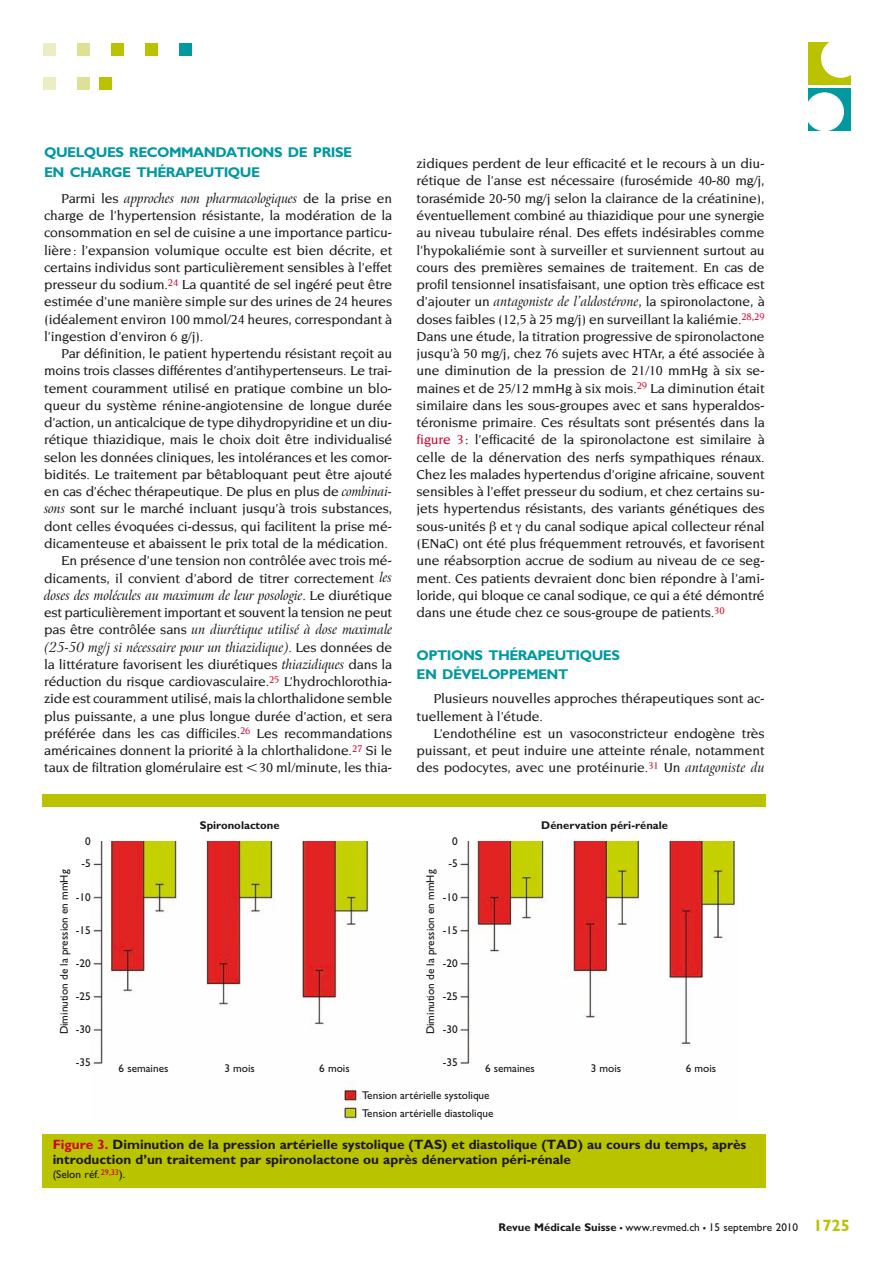
<style>
.page{position:relative;width:894px;height:1264px;background:#fff}
.page>*{position:absolute;margin:0;border:0;box-sizing:border-box;transform-origin:0 0}
.t1{font:700 14.1px/19.5px "Gill Sans";letter-spacing:-.035em;color:#0098a1}
.t2{font:500 13.95px/17.2px "Novarese";letter-spacing:-.01em;color:#1a171c;text-align:justify}
.t3{font:italic 13.95px/17.2px "Arrus BT";letter-spacing:-.01em;color:#1a171c;scale:.95 1}
.t4{font:700 13.5px/15px "Gill Sans";color:#1a171c}
.t5{font:11.25px/17.7px "Gill Sans";color:#1a171c}
.t6{font:700 11.25px "Gill Sans";color:#1a171c}
.s1{font-family:"Novarese";font-weight:500;font-style:normal}
.s2{font-family:"Arrus BT";font-weight:400;font-style:italic}
.s3{font-family:"European Pi Two";font-weight:400}
.s4{color:#d40028}
.s5{font-weight:700}
.s6{font-weight:700;font-size:16.5px}
.s7{font-weight:700;font-size:16.5px;color:#bac300}
</style>
<div class="page">
<div style="left:179px;top:43px;width:12px;height:12px;background:#0098a1"></div>
<div style="left:145px;top:43px;width:12px;height:12px;background:#bac300"></div>
<div style="left:111px;top:43px;width:12px;height:12px;background:#bac300"></div>
<div style="left:77px;top:43px;width:12px;height:12px;background:#dee096"></div>
<div style="left:43px;top:43px;width:12px;height:12px;background:#ecedc3"></div>
<div style="left:99px;top:77px;width:12px;height:12px;background:#bac300"></div>
<div style="left:77px;top:77px;width:12px;height:12px;background:#dee096"></div>
<div style="left:43px;top:77px;width:12px;height:12px;background:#ecedc3"></div>
<div style="left:808px;top:43px;width:42px;height:42px;background:#bac300"></div>
<div style="left:820px;top:38px;width:39px;height:40px;background:#fff;border-radius:50%"></div>
<div style="left:808px;top:88px;width:42px;height:42px;background:#0098a1"></div>
<div style="left:804px;top:92px;width:39px;height:39px;background:#fff;border-radius:50%"></div>
<img style="left:91px;top:841px;width:645px;height:278px">
<div style="left:43px;top:1133px;width:722px;height:53px;background:#bac300"></div>
<div style="left:43px;top:793px;width:722px;height:13px;background:#bac300"></div>
<p class="t1" style="left:44px;top:143px;width:309px">QUELQUES RECOMMANDATIONS DE PRISE<br>EN CHARGE THÉRAPEUTIQUE</p>
<p class="t3" style="left:61px;top:189px;width:350px"><span class="s1">Parmi les</span> approches non pharmacologiques <span class="s1">de la prise en</span></p>
<p class="t2" style="left:44px;top:207px;width:349px">charge de l’hypertension résistante, la modération de la consommation en sel de cuisine a une importance particu&shy;lière: l’expansion volumique occulte est bien décrite, et certains individus sont particulièrement sensibles à l’effet presseur du sodium.<sup>24</sup> La quantité de sel ingéré peut être estimée d’une manière simple sur des urines de 24 heures (idéalement environ 100 mmol/24 heures, correspondant à l’ingestion d’environ 6 g/j).</p>
<p class="t2" style="left:61px;top:345px;width:332px">Par définition, le patient hypertendu résistant reçoit au</p>
<p class="t2" style="left:44px;top:362px;width:348px">moins trois classes différentes d’antihypertenseurs. Le trai-</p>
<p class="t2" style="left:44px;top:379px;width:349px">tement couramment utilisé en pratique combine un blo-</p>
<p class="t2" style="left:44px;top:396px;width:349px">queur du système rénine-angiotensine de longue durée</p>
<p class="t2" style="left:44px;top:414px;width:348px">d’action, un anticalcique de type dihydropyridine et un diu-</p>
<p class="t2" style="left:44px;top:431px;width:349px">rétique thiazidique, mais le choix doit être individualisé</p>
<p class="t2" style="left:44px;top:448px;width:349px">selon les données cliniques, les intolérances et les comor-</p>
<p class="t2" style="left:44px;top:465px;width:349px">bidités. Le traitement par bêtabloquant peut être ajouté</p>
<p class="t2" style="left:44px;top:483px;width:349px">en cas d’échec thérapeutique. De plus en plus de <span class="s2">combinai-</span></p>
<p class="t2" style="left:44px;top:500px;width:349px"><span class="s2">sons</span> sont sur le marché incluant jusqu’à trois substances,</p>
<p class="t2" style="left:44px;top:517px;width:349px">dont celles évoquées ci-dessus, qui facilitent la prise mé-</p>
<p class="t2" style="left:44px;top:534px;width:345px">dicamenteuse et abaissent le prix total de la médication.</p>
<p class="t2" style="left:61px;top:552px;width:332px">En présence d’une tension non contrôlée avec trois mé-</p>
<p class="t2" style="left:44px;top:569px;width:349px">dicaments, il convient d’abord de titrer correctement <span class="s2">les</span></p>
<p class="t3" style="left:44px;top:586px;width:368px">doses des molécules au maximum de leur posologie<span class="s1">. Le diurétique</span></p>
<p class="t2" style="left:44px;top:603px;width:349px">est particulièrement important et souvent la tension ne peut</p>
<p class="t3" style="left:44px;top:621px;width:368px"><span class="s1">pas être contrôlée sans</span> un diurétique utilisé à dose maximale (25-50 mg/j si nécessaire pour un thiazidique)<span class="s1">. Les données de</span></p>
<p class="t2" style="left:44px;top:655px;width:349px">la littérature favorisent les diurétiques <span class="s2">thiazidiques</span> dans la réduction du risque cardiovasculaire.<sup>25</sup> L’hydrochlorothia&shy;zide est couramment utilisé, mais la chlorthalidone semble plus puissante, a une plus longue durée d’action, et sera préférée dans les cas difficiles.<sup>26</sup> Les recommandations américaines donnent la priorité à la chlorthalidone.<sup>27</sup> Si le taux de filtration glomérulaire est <span class="s3">l</span>30 ml/minute, les thia-</p>
<p class="t6" style="left:200px;top:818px;width:81px">Spironolactone</p>
<p class="t2" style="left:416px;top:155px;width:349px">zidiques perdent de leur efficacité et le recours à un diu&shy;rétique de l’anse est nécessaire (furosémide 40-80 mg/j, torasémide 20-50 mg/j selon la clairance de la créatinine), éventuellement combiné au thiazidique pour une synergie au niveau tubulaire rénal. Des effets indésirables comme l’hypokaliémie sont à surveiller et surviennent surtout au cours des premières semaines de traitement. En cas de profil tensionnel insatisfaisant, une option très efficace est d’ajouter un <span class="s2">antagoniste de l’aldostérone</span>, la spironolactone, à doses faibles (12,5 à 25 mg/j) en surveillant la kaliémie.<sup>28,29<br></sup>Dans une étude, la titration progressive de spironolactone jusqu’à 50 mg/j, chez 76 sujets avec HTAr, a été associée à une diminution de la pression de 21/10 mmHg à six se&shy;maines et de 25/12 mmHg à six mois.<sup>29</sup> La diminution était similaire dans les sous-groupes avec et sans hyperaldos&shy;téronisme primaire. Ces résultats sont présentés dans la <span class="s4">figure 3</span>: l’efficacité de la spironolactone est similaire à celle de la dénervation des nerfs sympathiques rénaux.<br>Chez les malades hypertendus d’origine africaine, souvent sensibles à l’effet presseur du sodium, et chez certains su&shy;jets hypertendus résistants, des variants génétiques des sous-unités et du canal sodique apical collecteur rénal (ENaC) ont été plus fréquemment retrouvés, et favorisent une réabsorption accrue de sodium au niveau de ce seg&shy;ment. Ces patients devraient donc bien répondre à l’ami&shy;loride, qui bloque ce canal sodique, ce qui a été démontré dans une étude chez ce sous-groupe de patients.<sup>30</sup></p>
<p class="t1" style="left:416px;top:645px;width:205px">OPTIONS THÉRAPEUTIQUES<br>EN DÉVELOPPEMENT</p>
<p class="t2" style="left:416px;top:690px;width:349px;text-indent:17px">Plusieurs nouvelles approches thérapeutiques sont ac&shy;tuellement à l’étude.</p>
<p class="t2" style="left:416px;top:724px;width:349px;text-indent:17px">L’endothéline est un vasoconstricteur endogène très puissant, et peut induire une atteinte rénale, notamment des podocytes, avec une protéinurie.<sup>31</sup> Un <span class="s2">antagoniste du</span></p>
<p class="t6" style="left:541px;top:818px;width:128px">Dénervation péri-rénale</p>
<p class="t5" style="left:85px;top:832px;width:7px">0</p>
<p class="t5" style="left:452px;top:832px;width:7px">0</p>
<p class="t5" style="left:82px;top:854px;width:11px">-5</p>
<p class="t5" style="left:448px;top:854px;width:11px">-5</p>
<p class="t5" style="left:55px;top:1034px;width:166px;rotate:-90deg">Diminution de la pression en mmHg</p>
<p class="t5" style="left:421px;top:1034px;width:166px;rotate:-90deg">Diminution de la pression en mmHg</p>
<p class="t5" style="left:224px;top:1058px;width:32px">3 mois</p>
<p class="t5" style="left:319px;top:1058px;width:32px">6 mois</p>
<p class="t5" style="left:590px;top:1058px;width:32px">3 mois</p>
<p class="t5" style="left:76px;top:888px;width:16px">-10</p>
<p class="t5" style="left:442px;top:888px;width:16px">-10</p>
<p class="t5" style="left:76px;top:921px;width:16px">-15</p>
<p class="t5" style="left:442px;top:921px;width:16px">-15</p>
<p class="t5" style="left:76px;top:954px;width:16px">-20</p>
<p class="t5" style="left:442px;top:954px;width:16px">-20</p>
<p class="t5" style="left:76px;top:987px;width:16px">-25</p>
<p class="t5" style="left:442px;top:987px;width:16px">-25</p>
<p class="t5" style="left:76px;top:1020px;width:16px">-30</p>
<p class="t5" style="left:442px;top:1020px;width:16px">-30</p>
<p class="t5" style="left:76px;top:1052px;width:16px">-35</p>
<p class="t5" style="left:442px;top:1052px;width:16px">-35</p>
<p class="t5" style="left:119px;top:1058px;width:51px">6 semaines</p>
<p class="t5" style="left:485px;top:1058px;width:51px">6 semaines</p>
<p class="t5" style="left:362px;top:1086px;width:133px">Tension artérielle systolique<br>Tension artérielle diastolique</p>
<p class="t5" style="left:685px;top:1058px;width:32px">6 mois</p>
<p class="t4" style="left:53px;top:1136px;width:695px"><span class="s4">Figure 3.</span> Diminution de la pression artérielle systolique (TAS) et diastolique (TAD) au cours du temps, après introduction d’un traitement par spironolactone ou après dénervation péri-rénale</p>
<p class="t5" style="left:53px;top:1164px;width:74px">(Selon réf.<sup>29,33</sup>).</p>
<p class="t5" style="left:498px;top:1217px;width:353px"><span class="s5">Revue Médicale Suisse</span> <span class="s6">–</span> www.revmed.ch <span class="s6">–</span> 15 septembre 2010 <span class="s7">1725</span></p>
</div>
